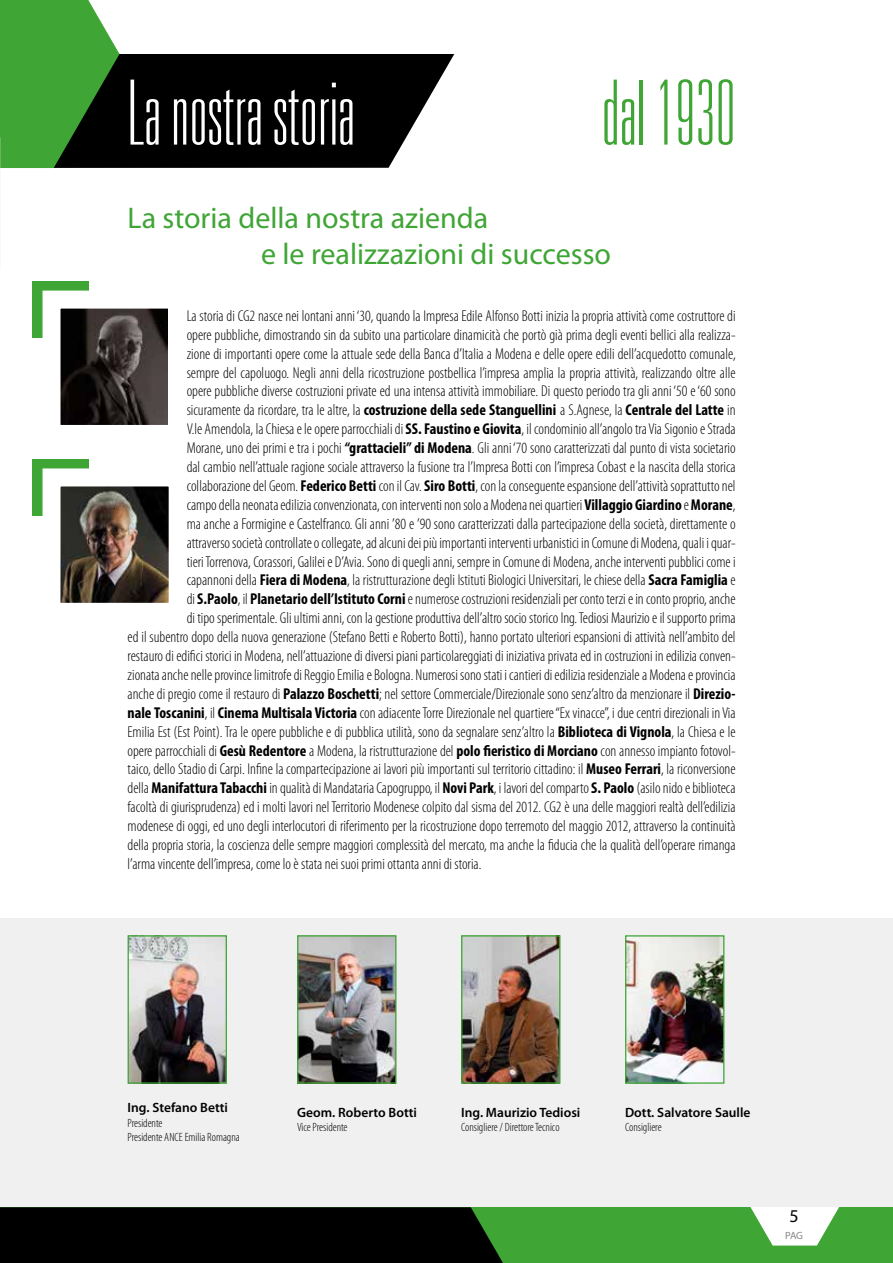
<style>
.page{position:relative;width:893px;height:1263px;background:#fff}
.page>*{position:absolute;margin:0;border:0;box-sizing:border-box;transform-origin:0 0}
.t1{font:100 ultra-condensed 90px "Univers LT Std";color:#fff}
.t2{font:100 ultra-condensed 90px "Univers LT Std";color:#3fa535}
.t3{font:30px/36px "Myriad Pro";color:#3fa535}
.t4{font:18px "Myriad Pro";color:#000}
.t5{font:300 condensed 15.75px "Myriad Pro";color:#000}
.t6{font:600 13.5px "Myriad Pro";color:#000}
.t7{font:300 condensed 12px/14.4px "Myriad Pro";color:#000}
.t8{font:10.5px "Myriad Pro";color:#878787}
.s1{font-weight:700}
</style>
<div class="page">
<div style="left:0;top:1207px;width:893px;height:56px;background:#3fa535"></div>
<svg style="left:751px;top:1207px;width:88px;height:38px"></svg>
<div style="left:0;top:1207px;width:503px;height:56px;background:#000"></div>
<div style="left:0;top:918px;width:893px;height:289px;background:#f0f0f0"></div>
<div style="left:32px;top:281px;width:57px;height:57px;background:#3fa535"></div>
<div style="left:32px;top:459px;width:57px;height:57px;background:#3fa535"></div>
<svg style="left:119px;top:54px;width:335px;height:114px;fill:#000"></svg>
<svg style="left:0;top:0;width:119px;height:168px"></svg>
<svg style="left:42px;top:290px;width:126px;height:135px"></svg>
<img style="left:42px;top:468px;width:127px;height:135px">
<img style="left:130px;top:937px;width:95px;height:145px">
<div style="left:128px;top:935px;width:99px;height:149px;border:1px solid #3fa535"></div>
<img style="left:299px;top:937px;width:95px;height:145px">
<div style="left:297px;top:935px;width:99px;height:149px;border:1px solid #3fa535"></div>
<img style="left:463px;top:937px;width:95px;height:145px">
<div style="left:461px;top:935px;width:99px;height:149px;border:1px solid #3fa535"></div>
<img style="left:627px;top:937px;width:95px;height:145px">
<div style="left:625px;top:935px;width:99px;height:149px;border:1px solid #3fa535"></div>
<h1 class="t1" style="left:128px;top:67px;width:229px">La nostra storia</h1>
<h1 class="t2" style="left:601px;top:67px;width:136px">dal 1930</h1>
<h2 class="t3" style="left:261px;top:201px;width:351px;text-indent:-134px">La storia della nostra azienda<br>e le realizzazioni di successo</h2>
<p class="t5" style="left:187px;top:307px;width:550px">La storia di CG2 nasce nei lontani anni ‘30, quando la Impresa Edile Alfonso Botti inizia la propria attività come costruttore di</p>
<p class="t5" style="left:187px;top:326px;width:551px">opere pubbliche, dimostrando sin da subito una particolare dinamicità che portò già prima degli eventi bellici alla realizza-</p>
<p class="t5" style="left:187px;top:345px;width:551px">zione di importanti opere come la attuale sede della Banca d’Italia a Modena e delle opere edili dell’acquedotto comunale,</p>
<p class="t5" style="left:187px;top:364px;width:550px">sempre del capoluogo. Negli anni della ricostruzione postbellica l’impresa amplia la propria attività, realizzando oltre alle</p>
<p class="t5" style="left:187px;top:383px;width:550px">opere pubbliche diverse costruzioni private ed una intensa attività immobiliare. Di questo periodo tra gli anni ‘50 e ‘60 sono</p>
<p class="t5" style="left:187px;top:402px;width:550px">sicuramente da ricordare, tra le altre, la <span class="s1">costruzione della sede Stanguellini</span> a S.Agnese, la <span class="s1">Centrale del Latte</span> in</p>
<p class="t5" style="left:187px;top:421px;width:550px">V.le Amendola, la Chiesa e le opere parrocchiali di <span class="s1">SS. Faustino e Giovita</span>, il condominio all’angolo tra Via Sigonio e Strada</p>
<p class="t5" style="left:187px;top:439px;width:550px">Morane, uno dei primi e tra i pochi <span class="s1">“grattacieli” di Modena</span>. Gli anni ‘70 sono caratterizzati dal punto di vista societario</p>
<p class="t5" style="left:187px;top:458px;width:551px">dal cambio nell’attuale ragione sociale attraverso la fusione tra l’Impresa Botti con l’impresa Cobast e la nascita della storica</p>
<p class="t5" style="left:187px;top:477px;width:550px">collaborazione del Geom. <span class="s1">Federico Betti</span> con il Cav. <span class="s1">Siro Botti</span>, con la conseguente espansione dell’attività soprattutto nel</p>
<p class="t5" style="left:187px;top:496px;width:550px">campo della neonata edilizia convenzionata, con interventi non solo a Modena nei quartieri <span class="s1">Villaggio Giardino</span> e <span class="s1">Morane</span>,</p>
<p class="t5" style="left:187px;top:515px;width:550px">ma anche a Formigine e Castelfranco. Gli anni ’80 e ’90 sono caratterizzati dalla partecipazione della società, direttamente o</p>
<p class="t5" style="left:187px;top:534px;width:551px">attraverso società controllate o collegate, ad alcuni dei più importanti interventi urbanistici in Comune di Modena, quali i quar-</p>
<p class="t5" style="left:187px;top:553px;width:550px">tieri Torrenova, Corassori, Galilei e D’Avia. Sono di quegli anni, sempre in Comune di Modena, anche interventi pubblici come i</p>
<p class="t5" style="left:187px;top:572px;width:550px">capannoni della <span class="s1">Fiera di Modena</span>, la ristrutturazione degli Istituti Biologici Universitari, le chiese della <span class="s1">Sacra Famiglia</span> e</p>
<p class="t5" style="left:187px;top:591px;width:550px">di <span class="s1">S.Paolo</span>, il <span class="s1">Planetario dell’Istituto Corni</span> e numerose costruzioni residenziali per conto terzi e in conto proprio, anche</p>
<p class="t5" style="left:187px;top:610px;width:550px">di tipo sperimentale. Gli ultimi anni, con la gestione produttiva dell’altro socio storico Ing. Tediosi Maurizio e il supporto prima</p>
<p class="t5" style="left:128px;top:628px;width:609px">ed il subentro dopo della nuova generazione (Stefano Betti e Roberto Botti), hanno portato ulteriori espansioni di attività nell’ambito del</p>
<p class="t5" style="left:128px;top:647px;width:610px">restauro di edifici storici in Modena, nell’attuazione di diversi piani particolareggiati di iniziativa privata ed in costruzioni in edilizia conven-</p>
<p class="t5" style="left:128px;top:666px;width:610px">zionata anche nelle province limitrofe di Reggio Emilia e Bologna. Numerosi sono stati i cantieri di edilizia residenziale a Modena e provincia</p>
<p class="t5" style="left:128px;top:685px;width:610px">anche di pregio come il restauro di <span class="s1">Palazzo Boschetti</span>; nel settore Commerciale/Direzionale sono senz’altro da menzionare il <span class="s1">Direzio-</span></p>
<p class="t5" style="left:128px;top:704px;width:609px"><span class="s1">nale Toscanini</span>, il <span class="s1">Cinema Multisala Victoria</span> con adiacente Torre Direzionale nel quartiere “Ex vinacce”, i due centri direzionali in Via</p>
<p class="t5" style="left:128px;top:723px;width:610px">Emilia Est (Est Point). Tra le opere pubbliche e di pubblica utilità, sono da segnalare senz’altro la <span class="s1">Biblioteca di Vignola</span>, la Chiesa e le</p>
<p class="t5" style="left:128px;top:742px;width:610px">opere parrocchiali di <span class="s1">Gesù Redentore</span> a Modena, la ristrutturazione del <span class="s1">polo fieristico di Morciano</span> con annesso impianto fotovol-</p>
<p class="t5" style="left:128px;top:761px;width:610px">taico, dello Stadio di Carpi. Infine la compartecipazione ai lavori più importanti sul territorio cittadino: il <span class="s1">Museo Ferrari</span>, la riconversione</p>
<p class="t5" style="left:128px;top:780px;width:609px">della <span class="s1">Manifattura Tabacchi</span> in qualità di Mandataria Capogruppo, il <span class="s1">Novi Park</span>, i lavori del comparto <span class="s1">S. Paolo</span> (asilo nido e biblioteca</p>
<p class="t5" style="left:128px;top:799px;width:609px">facoltà di giurisprudenza) ed i molti lavori nel Territorio Modenese colpito dal sisma del 2012. CG2 è una delle maggiori realtà dell’edilizia</p>
<p class="t5" style="left:128px;top:817px;width:610px">modenese di oggi, ed uno degli interlocutori di riferimento per la ricostruzione dopo terremoto del maggio 2012, attraverso la continuità</p>
<p class="t5" style="left:128px;top:836px;width:610px">della propria storia, la coscienza delle sempre maggiori complessità del mercato, ma anche la fiducia che la qualità dell’operare rimanga</p>
<p class="t5" style="left:128px;top:855px;width:355px">l’arma vincente dell’impresa, come lo è stata nei suoi primi ottanta anni di storia.</p>
<p class="t6" style="left:128px;top:1100px;width:102px">Ing. Stefano Betti</p>
<p class="t7" style="left:128px;top:1116px;width:114px">Presidente<br>Presidente ANCE Emilia Romagna</p>
<p class="t6" style="left:297px;top:1105px;width:121px">Geom. Roberto Botti</p>
<p class="t7" style="left:297px;top:1120px;width:52px">Vice Presidente</p>
<p class="t6" style="left:461px;top:1105px;width:121px">Ing. Maurizio Tediosi</p>
<p class="t7" style="left:461px;top:1120px;width:100px">Consigliere / Direttore Tecnico</p>
<p class="t6" style="left:625px;top:1105px;width:127px">Dott. Salvatore Saulle</p>
<p class="t7" style="left:625px;top:1120px;width:38px">Consigliere</p>
<p class="t4" style="left:790px;top:1206px;width:11px">5</p>
<p class="t8" style="left:785px;top:1229px;width:19px">PAG</p>
</div>
